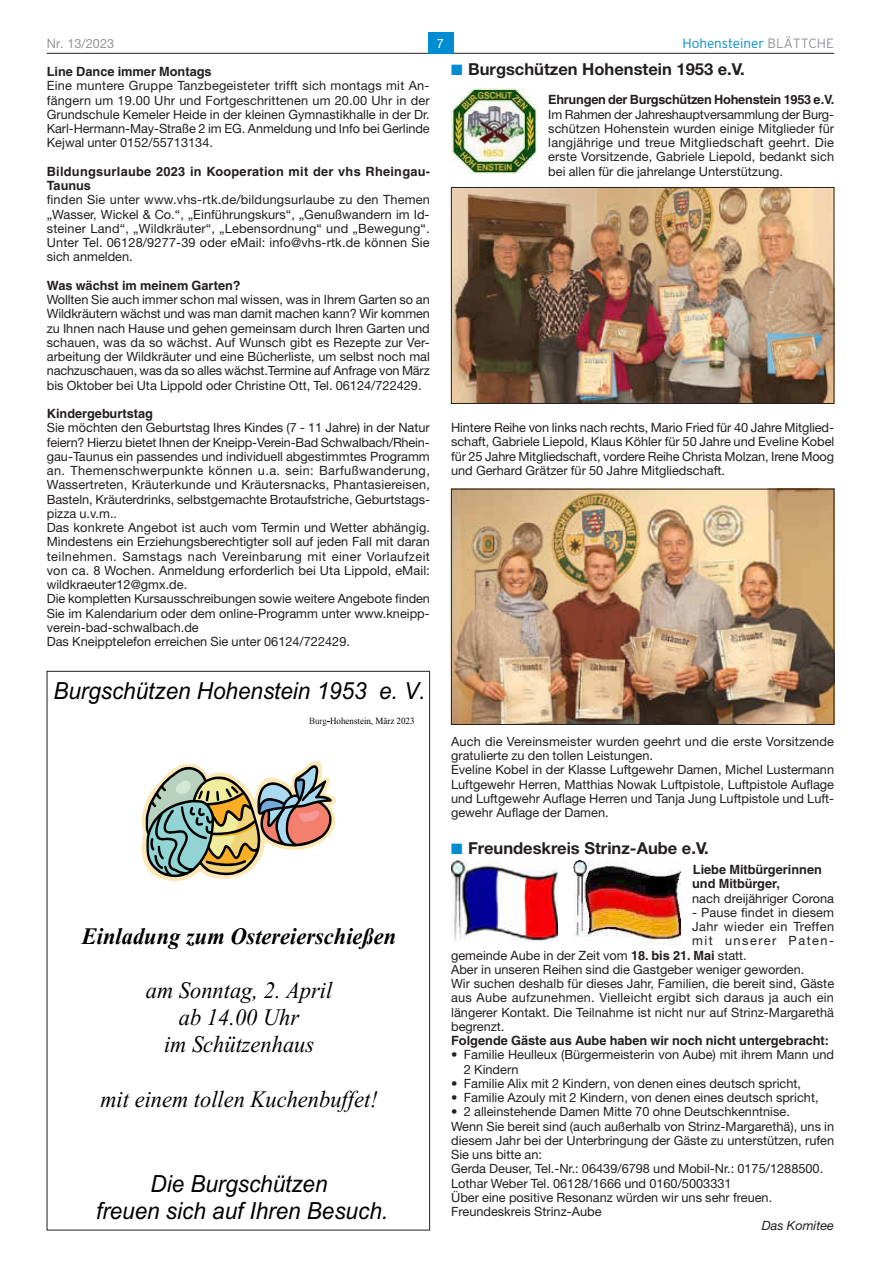
<style>
.page{position:relative;width:881px;height:1263px;background:#fff}
.page>*{position:absolute;margin:0;border:0;box-sizing:border-box;transform-origin:0 0}
.t1{font:italic 23.55px/27.2px "Wfcdlr Arial";color:#000;text-align:center;scale:.95 1}
.t2{font:italic 23.55px/27.2px "Cjprtb Times New Roman";color:#000;text-align:center;scale:.95 1}
.t3{font:italic 700 23.55px "Ykmtdf Times New Roman";color:#000;scale:.95 1}
.t4{font:700 16.5px "Helvetica Neue LT";color:#231f20}
.t5{font:300 13.5px "Interstate";color:#008cd0}
.t6{font:12.75px/14.2px "Helvetica Neue LT";color:#231f20;text-align:justify}
.t7{font:700 12.75px/14.2px "Helvetica LT";color:#231f20}
.t8{font:700 12.75px/14.2px "Helvetica LT";letter-spacing:.02em;color:#231f20}
.t9{font:12.75px "Helvetica Neue LT";letter-spacing:.02em;color:#231f20}
.t10{font:700 12.75px "Helvetica LT";letter-spacing:-.02em;color:#231f20}
.t11{font:12.75px "Helvetica Neue LT";letter-spacing:.035em;color:#231f20}
.t12{font:12.75px "Helvetica Neue LT";letter-spacing:.115em;color:#231f20}
.t13{font:12.75px "Helvetica Neue LT";color:#939598}
.t14{font:italic 12.75px "Helvetica Neue LT";color:#231f20}
.t15{font:12.75px "Helvetica Neue LT";color:#fff}
.t16{font:9.45px "Mqtfth Times New Roman";color:#000;scale:.95 1}
.s1{color:#939598}
.s2{color:#008cd0}
.s3{color:#231f20}
.s4{font-family:"Helvetica LT";font-weight:700}
</style>
<div class="page">
<hr style="left:47px;top:53px;width:786px;height:1px;background:#231f20">
<div style="left:427px;top:32px;width:26px;height:21px;background:#008cd0"></div>
<img style="left:451px;top:89px;width:85px;height:85px">
<img style="left:453px;top:189px;width:378px;height:213px">
<div style="left:451px;top:187px;width:382px;height:217px;border:1px solid #231f20"></div>
<img style="left:453px;top:491px;width:378px;height:232px">
<div style="left:451px;top:489px;width:382px;height:236px;border:1px solid #231f20"></div>
<img style="left:451px;top:860px;width:106px;height:81px">
<img style="left:573px;top:860px;width:106px;height:85px">
<svg style="left:142px;top:761px;width:194px;height:120px"></svg>
<p class="t13" style="left:47px;top:36px;width:69px">Nr. 13/2023</p>
<p class="t15" style="left:437px;top:36px;width:9px">7</p>
<p class="t5" style="left:682px;top:35px;width:153px">Hohensteiner <span class="s1">BLÄTTCHE</span></p>
<p class="t4" style="left:451px;top:58px;width:295px"><span class="s2">■</span> Burgschützen Hohenstein 1953 e.V.</p>
<p class="t10" style="left:548px;top:92px;width:287px">Ehrungen der Burgschützen Hohenstein 1953 e.V.</p>
<p class="t6" style="left:548px;top:107px;width:287px">Im Rahmen der Jahreshauptversammlung der Burg&shy;schützen Hohenstein wurden einige Mitglieder für langjährige und treue Mitgliedschaft geehrt. Die erste Vorsitzende, Gabriele Liepold, bedankt sich bei allen für die jahrelange Unterstützung.</p>
<p class="t7" style="left:47px;top:64px;width:166px">Line Dance immer Montags</p>
<p class="t6" style="left:47px;top:78px;width:384px">Eine muntere Gruppe Tanzbegeisteter trifft sich montags mit An&shy;fängern um 19.00 Uhr und Fortgeschrittenen um 20.00 Uhr in der Grundschule Kemeler Heide in der kleinen Gymnastikhalle in der Dr.<br>Karl-Hermann-May-Straße 2 im EG. Anmeldung und Info bei Gerlinde Kejwal unter 0152/55713134.</p>
<p class="t8" style="left:47px;top:164px;width:384px">Bildungsurlaube 2023 in Kooperation mit der vhs Rheingau-<br>Taunus</p>
<p class="t6" style="left:47px;top:192px;width:384px">finden Sie unter www.vhs-rtk.de/bildungsurlaube zu den Themen „Wasser, Wickel &amp; Co.“, „Einführungskurs“, „Genußwandern im Id&shy;steiner Land“, „Wildkräuter“, „Lebensordnung“ und „Bewegung“.<br>Unter Tel. 06128/9277-39 oder eMail: info@vhs-rtk.de können Sie sich anmelden.</p>
<p class="t7" style="left:47px;top:278px;width:195px">Was wächst im meinem Garten?</p>
<p class="t6" style="left:47px;top:292px;width:384px">Wollten Sie auch immer schon mal wissen, was in Ihrem Garten so an Wildkräutern wächst und was man damit machen kann? Wir kommen zu Ihnen nach Hause und gehen gemeinsam durch Ihren Garten und schauen, was da so wächst. Auf Wunsch gibt es Rezepte zur Ver&shy;arbeitung der Wildkräuter und eine Bücherliste, um selbst noch mal nachzuschauen, was da so alles wächst.Termine auf Anfrage von März bis Oktober bei Uta Lippold oder Christine Ott, Tel. 06124/722429.</p>
<p class="t7" style="left:47px;top:406px;width:108px">Kindergeburtstag</p>
<p class="t6" style="left:47px;top:421px;width:384px;text-align:left">Sie möchten den Geburtstag Ihres Kindes (7 - 11 Jahre) in der Natur feiern? Hierzu bietet Ihnen der Kneipp-Verein-Bad Schwalbach/Rhein&shy;gau-Taunus ein passendes und individuell abgestimmtes Programm an. Themenschwerpunkte können u.a. sein: Barfußwanderung, Wassertreten, Kräuterkunde und Kräutersnacks, Phantasiereisen, Basteln, Kräuterdrinks, selbstgemachte Brotaufstriche, Geburtstags&shy;pizza u.v.m..<br>Das konkrete Angebot ist auch vom Termin und Wetter abhängig.<br>Mindestens ein Erziehungsberechtigter soll auf jeden Fall mit daran teilnehmen. Samstags nach Vereinbarung mit einer Vorlaufzeit von ca. 8 Wochen. Anmeldung erforderlich bei Uta Lippold, eMail: wildkraeuter12@gmx.de.<br>Die kompletten Kursausschreibungen sowie weitere Angebote finden Sie im Kalendarium oder dem online-Programm unter www.kneipp&shy;verein-bad-schwalbach.de<br>Das Kneipptelefon erreichen Sie unter 06124/722429.</p>
<h1 class="t1" style="left:53px;top:678px;width:392px">Burgschützen Hohenstein 1953 e. V.</h1>
<p class="t16" style="left:309px;top:714px;width:112px"><span class="s3">Burg</span> Hohenstein, März 2023</p>
<p class="t6" style="left:451px;top:420px;width:384px">Hintere Reihe von links nach rechts, Mario Fried für 40 Jahre Mitglied&shy;schaft, Gabriele Liepold, Klaus Köhler für 50 Jahre und Eveline Kobel für 25 Jahre Mitgliedschaft, vordere Reihe Christa Molzan, Irene Moog und Gerhard Grätzer für 50 Jahre Mitgliedschaft.</p>
<h1 class="t3" style="left:82px;top:919px;width:332px">Einladung zum Ostereierschießen</h1>
<h1 class="t2" style="left:146px;top:976px;width:198px">am Sonntag, 2. April ab 14.00 Uhr<br>im Schützenhaus</h1>
<h1 class="t2" style="left:100px;top:1084px;width:293px">mit einem tollen Kuchenbuffet!</h1>
<h1 class="t1" style="left:96px;top:1170px;width:309px">Die Burgschützen<br>freuen sich auf Ihren Besuch.</h1>
<p class="t6" style="left:451px;top:734px;width:384px;text-align:left">Auch die Vereinsmeister wurden geehrt und die erste Vorsitzende gratulierte zu den tollen Leistungen.<br>Eveline Kobel in der Klasse Luftgewehr Damen, Michel Lustermann Luftgewehr Herren, Matthias Nowak Luftpistole, Luftpistole Auflage und Luftgewehr Auflage Herren und Tanja Jung Luftpistole und Luft&shy;gewehr Auflage der Damen.</p>
<p class="t4" style="left:451px;top:838px;width:259px"><span class="s2">■</span> Freundeskreis Strinz-Aube e.V.</p>
<p class="t7" style="left:691px;top:862px;width:131px">Liebe Mitbürgerinnen und Mitbürger,</p>
<p class="t6" style="left:691px;top:891px;width:143px">nach dreijähriger Corona</p>
<p class="t6" style="left:691px;top:905px;width:143px">- Pause findet in diesem</p>
<p class="t11" style="left:691px;top:919px;width:143px">Jahr wieder ein Treffen</p>
<p class="t12" style="left:691px;top:933px;width:143px">mit unserer Paten-</p>
<p class="t6" style="left:451px;top:948px;width:297px">gemeinde Aube in der Zeit vom <span class="s4">18. bis 21. Mai</span> statt.</p>
<p class="t6" style="left:451px;top:962px;width:354px">Aber in unseren Reihen sind die Gastgeber weniger geworden.</p>
<p class="t6" style="left:451px;top:976px;width:384px">Wir suchen deshalb für dieses Jahr, Familien, die bereit sind, Gäste</p>
<p class="t9" style="left:451px;top:990px;width:384px">aus Aube aufzunehmen. Vielleicht ergibt sich daraus ja auch ein</p>
<p class="t6" style="left:451px;top:1005px;width:384px">längerer Kontakt. Die Teilnahme ist nicht nur auf Strinz-Margarethä</p>
<p class="t6" style="left:451px;top:1019px;width:55px">begrenzt.</p>
<p class="t7" style="left:451px;top:1033px;width:379px">Folgende Gäste aus Aube haben wir noch nicht untergebracht:</p>
<p class="t6" style="left:463px;top:1047px;width:371px;text-indent:-13px">• Familie Heulleux (Bürgermeisterin von Aube) mit ihrem Mann und<br>2 Kindern</p>
<p class="t6" style="left:451px;top:1076px;width:351px">• Familie Alix mit 2 Kindern, von denen eines deutsch spricht,</p>
<p class="t6" style="left:451px;top:1090px;width:369px">• Familie Azouly mit 2 Kindern, von denen eines deutsch spricht,</p>
<p class="t6" style="left:451px;top:1104px;width:384px;text-align:left">• 2 alleinstehende Damen Mitte 70 ohne Deutschkenntnise.<br>Wenn Sie bereit sind (auch außerhalb von Strinz-Margarethä), uns in diesem Jahr bei der Unterbringung der Gäste zu unterstützen, rufen Sie uns bitte an:<br>Gerda Deuser, Tel.-Nr.: 06439/6798 und Mobil-Nr.: 0175/1288500.<br>Lothar Weber Tel. 06128/1666 und 0160/5003331<br>Über eine positive Resonanz würden wir uns sehr freuen.<br>Freundeskreis Strinz-Aube</p>
<p class="t14" style="left:761px;top:1218px;width:74px">Das Komitee</p>
</div>
